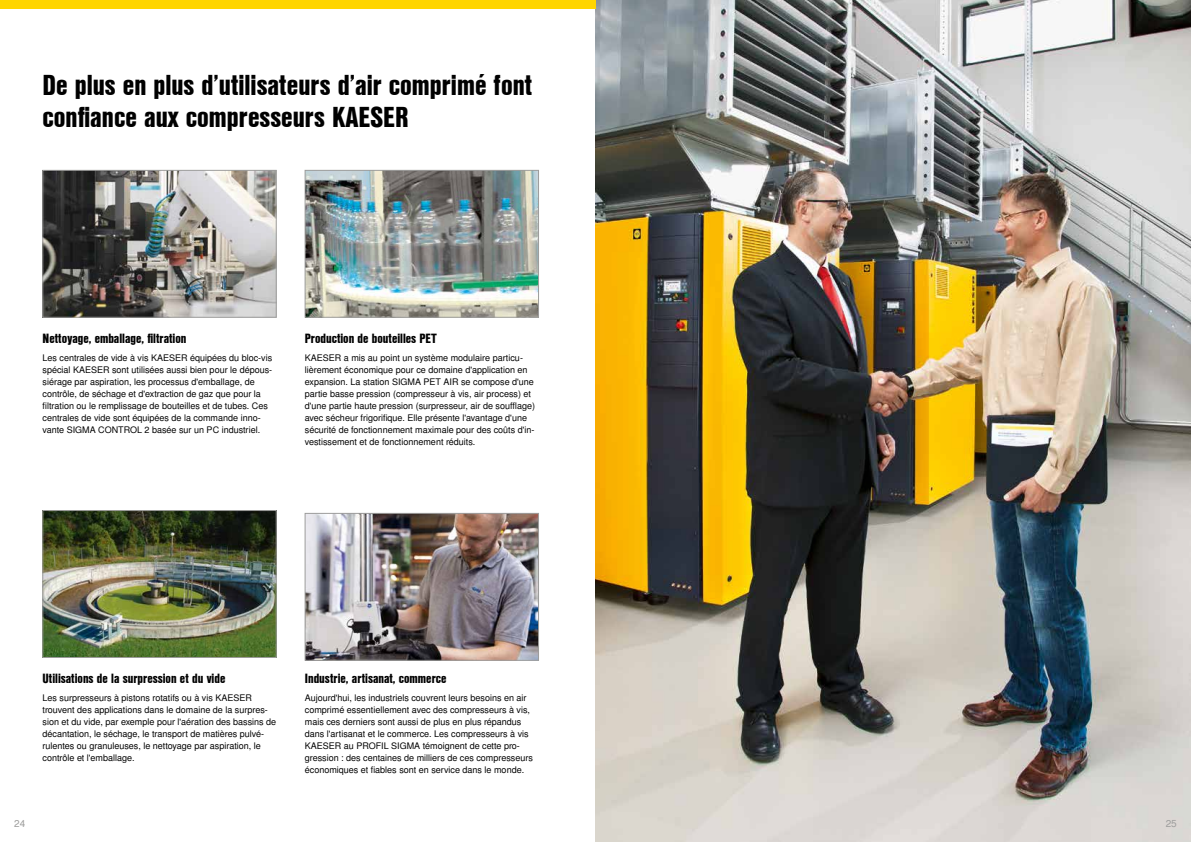
<style>
.page{position:relative;width:1191px;height:842px;background:#fff}
.page>*{position:absolute;margin:0;border:0;box-sizing:border-box;transform-origin:0 0}
.t1{font:28px/32px "Nimbus San L Bla Con";color:#000}
.t2{font:13px "Nimbus San L Bla Con";color:#000}
.t3{font:10px "Nimbus San L";color:#9d9d9c}
.t4{font:9px/12px "Nimbus San L";color:#000}
</style>
<div class="page">
<img style="left:595px;top:0;width:596px;height:842px">
<div style="left:0;top:0;width:595px;height:9px;background:#ffd500"></div>
<img style="left:45px;top:512px;width:229px;height:144px">
<div style="left:43px;top:510px;width:233px;height:148px;border:1px solid #9d9d9c"></div>
<img style="left:307px;top:515px;width:230px;height:143px">
<div style="left:305px;top:513px;width:234px;height:147px;border:1px solid #9d9d9c"></div>
<img style="left:45px;top:172px;width:229px;height:143px">
<div style="left:43px;top:170px;width:233px;height:147px;border:1px solid #9d9d9c"></div>
<img style="left:307px;top:172px;width:230px;height:143px">
<div style="left:305px;top:170px;width:234px;height:147px;border:1px solid #9d9d9c"></div>
<h1 class="t1" style="left:43px;top:68px;width:491px">De plus en plus d’utilisateurs d’air comprimé font confiance aux compresseurs KAESER</h1>
<h2 class="t2" style="left:43px;top:328px;width:145px">Nettoyage, emballage, filtration</h2>
<p class="t4" style="left:43px;top:352px;width:231px">Les centrales de vide à vis KAESER équipées du bloc-vis spécial KAESER sont utilisées aussi bien pour le dépous&shy;siérage par aspiration, les processus d'emballage, de contrôle, de séchage et d'extraction de gaz que pour la filtration ou le remplissage de bouteilles et de tubes. Ces centrales de vide sont équipées de la commande inno&shy;vante SIGMA CONTROL 2 basée sur un PC industriel.</p>
<h2 class="t2" style="left:305px;top:328px;width:134px">Production de bouteilles PET</h2>
<p class="t4" style="left:305px;top:352px;width:232px">KAESER a mis au point un système modulaire particu&shy;lièrement économique pour ce domaine d'application en expansion. La station SIGMA PET AIR se compose d'une partie basse pression (compresseur à vis, air process) et d'une partie haute pression (surpresseur, air de soufflage) avec sécheur frigorifique. Elle présente l'avantage d'une sécurité de fonctionnement maximale pour des coûts d'in&shy;vestissement et de fonctionnement réduits.</p>
<h2 class="t2" style="left:43px;top:668px;width:184px">Utilisations de la surpression et du vide</h2>
<p class="t4" style="left:43px;top:692px;width:235px">Les surpresseurs à pistons rotatifs ou à vis KAESER trouvent des applications dans le domaine de la surpres&shy;sion et du vide, par exemple pour l'aération des bassins de décantation, le séchage, le transport de matières pulvé&shy;rulentes ou granuleuses, le nettoyage par aspiration, le contrôle et l'emballage.</p>
<h2 class="t2" style="left:305px;top:668px;width:143px">Industrie, artisanat, commerce</h2>
<p class="t4" style="left:305px;top:692px;width:229px">Aujourd'hui, les industriels couvrent leurs besoins en air comprimé essentiellement avec des compresseurs à vis, mais ces derniers sont aussi de plus en plus répandus dans l'artisanat et le commerce. Les compresseurs à vis KAESER au PROFIL SIGMA témoignent de cette pro&shy;gression : des centaines de milliers de ces compresseurs économiques et fiables sont en service dans le monde.</p>
<p class="t3" style="left:14px;top:817px;width:13px">24</p>
<p class="t3" style="left:1165px;top:817px;width:13px">25</p>
</div>
